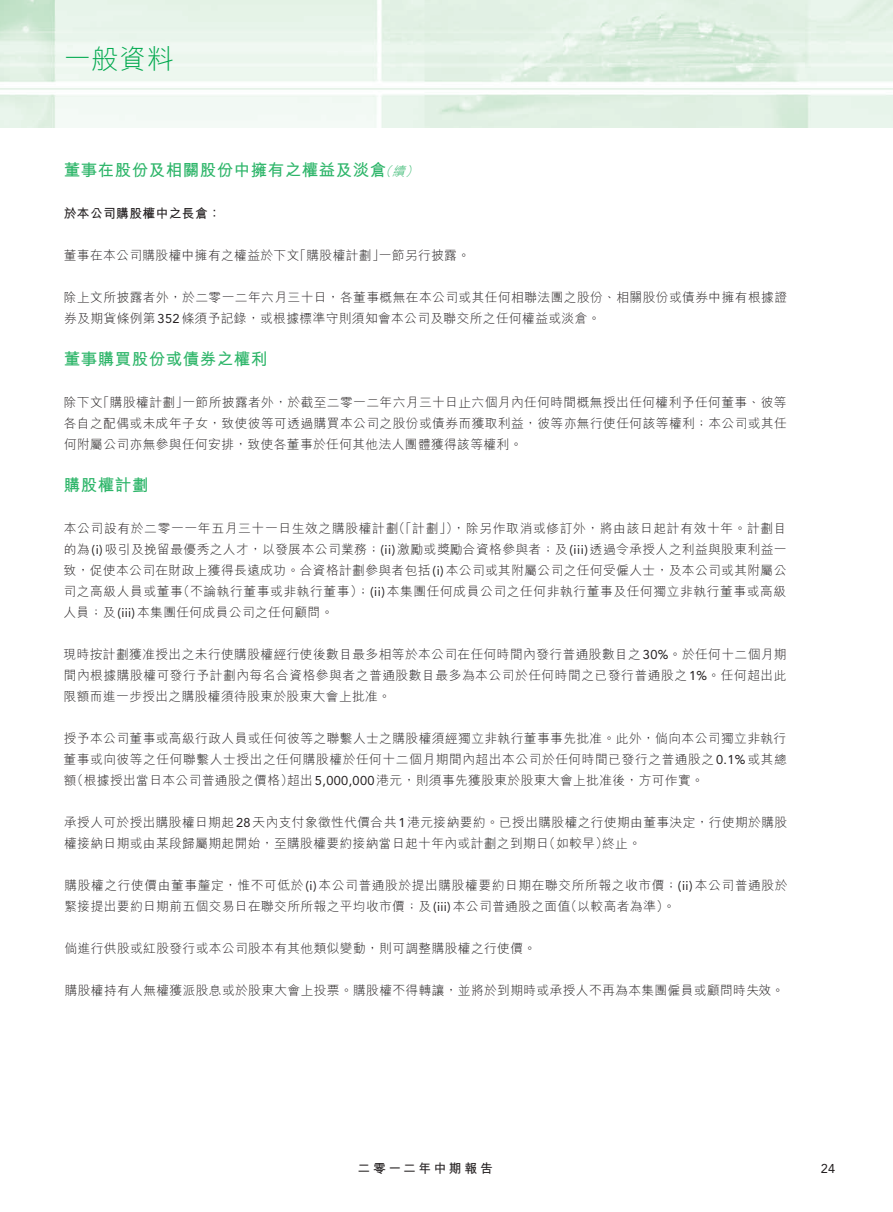
<style>
.page{position:relative;width:893px;height:1212px;background:#fff}
.page>*{position:absolute;margin:0;border:0;box-sizing:border-box;transform-origin:0 0}
.t1{font:300 27px "M Hei HK";color:#00a94e}
.t2{font:700 16.5px "M Hei HK";letter-spacing:.03em;color:#2db569}
.t3{font:300 12.75px/21px "M Hei HK";letter-spacing:.03em;color:#231f20}
.t4{font:300 12.75px "M Hei HK";letter-spacing:.05em;color:#231f20}
.t5{font:700 12.75px "M Hei HK";letter-spacing:.03em;color:#231f20}
.t6{font:700 12.75px "M Hei HK";letter-spacing:.205em;color:#231f20}
.t7{font:italic 300 12.75px "M Hei HK";color:#2db569}
.t8{font:12.75px "Avenir";color:#231f20}
.s1{font-family:"Avenir";font-weight:400}
</style>
<div class="page">
<img style="left:0;top:0;width:893px;height:128px">
<h1 class="t1" style="left:64px;top:40px;width:112px">一般資料</h1>
<p class="t2" style="left:64px;top:158px;width:324px">董事在股份及相關股份中擁有之權益及淡倉</p>
<p class="t5" style="left:64px;top:204px;width:159px">於本公司購股權中之長倉：</p>
<p class="t3" style="left:379px;top:245px;width:93px">一節另行披露。</p>
<p class="t7" style="left:392px;top:163px;width:19px">續</p>
<p class="t7" style="left:379px;top:163px;width:19px">（</p>
<p class="t7" style="left:405px;top:163px;width:19px">(</p>
<p class="t3" style="left:64px;top:245px;width:237px">董事在本公司購股權中擁有之權益於下文</p>
<p class="t3" style="left:64px;top:287px;width:725px">除上文所披露者外，於二零一二年六月三十日，各董事概無在本公司或其任何相聯法團之股份、相關股份或債券中擁有根據證券及期貨條例第<span class="s1">352</span>條須予記錄，或根據標準守則須知會本公司及聯交所之任何權益或淡倉。</p>
<p class="t2" style="left:64px;top:347px;width:205px">董事購買股份或債券之權利</p>
<p class="t3" style="left:182px;top:392px;width:606px">一節所披露者外，於截至二零一二年六月三十日止六個月內任何時間概無授出任何權利予任何董事、彼等</p>
<p class="t3" style="left:293px;top:245px;width:93px">「購股權計劃」</p>
<p class="t3" style="left:97px;top:392px;width:93px">「購股權計劃」</p>
<p class="t3" style="left:64px;top:392px;width:725px">除下文<br>各自之配偶或未成年子女，致使彼等可透過購買本公司之股份或債券而獲取利益，彼等亦無行使任何該等權利；本公司或其任何附屬公司亦無參與任何安排，致使各董事於任何其他法人團體獲得該等權利。</p>
<p class="t2" style="left:64px;top:473px;width:86px">購股權計劃</p>
<p class="t4" style="left:453px;top:520px;width:336px">，除另作取消或修訂外，將由該日起計有效十年。計劃目</p>
<p class="t3" style="left:392px;top:518px;width:68px">（「計劃」）</p>
<p class="t4" style="left:64px;top:520px;width:336px">本公司設有於二零一一年五月三十一日生效之購股權計劃</p>
<p class="t3" style="left:64px;top:539px;width:724px">的為 <span class="s1">)i(</span> 吸引及挽留最優秀之人才，以發展本公司業務；<span class="s1">( )i i</span> 激勵或獎勵合資格參與者；及<span class="s1">(iii)</span>透過令承授人之利益與股東利益一</p>
<p class="t3" style="left:64px;top:560px;width:724px">致，促使本公司在財政上獲得長遠成功。合資格計劃參與者包括 <span class="s1">)i(</span> 本公司或其附屬公司之任何受僱人士，及本公司或其附屬公</p>
<p class="t3" style="left:177px;top:581px;width:611px">（不論執行董事或非執行董事）；<span class="s1">( )i i</span> 本集團任何成員公司之任何非執行董事及任何獨立非執行董事或高級</p>
<p class="t3" style="left:63px;top:581px;width:271px">司之高級人員或董事<br>人員；及<span class="s1">(iii)</span>本集團任何成員公司之任何顧問。</p>
<p class="t3" style="left:64px;top:644px;width:725px;text-align:justify">現時按計劃獲准授出之未行使購股權經行使後數目最多相等於本公司在任何時間內發行普通股數目之<span class="s1">30%</span>。於任何十二個月期間內根據購股權可發行予計劃內每名合資格參與者之普通股數目最多為本公司於任何時間之已發行普通股之<span class="s1">1%</span>。任何超出此限額而進一步授出之購股權須待股東於股東大會上批准。</p>
<p class="t3" style="left:64px;top:728px;width:724px">授予本公司董事或高級行政人員或任何彼等之聯繫人士之購股權須經獨立非執行董事事先批准。此外，倘向本公司獨立非執行</p>
<p class="t3" style="left:63px;top:749px;width:725px">董事或向彼等之任何聯繫人士授出之任何購股權於任何十二個月期間內超出本公司於任何時間已發行之普通股之<span class="s1">0.1%</span>或其總</p>
<p class="t3" style="left:287px;top:770px;width:418px">超出<span class="s1">5,000,000</span>港元，則須事先獲股東於股東大會上批准後，方可作實。</p>
<p class="t3" style="left:64px;top:770px;width:231px">（額根據授出當日本公司普通股之價格）</p>
<p class="t3" style="left:602px;top:812px;width:187px;text-indent:-538px">承授人可於授出購股權日期起<span class="s1">28</span>天內支付象徵性代價合共<span class="s1">1</span>港元接納要約。已授出購股權之行使期由董事決定，行使期於購股終止。</p>
<p class="t3" style="left:543px;top:833px;width:67px">（如較早）</p>
<p class="t3" style="left:64px;top:833px;width:486px">權接納日期或由某段歸屬期起開始，至購股權要約接納當日起十年內或計劃之到期日</p>
<p class="t3" style="left:564px;top:875px;width:225px;text-indent:-500px">購股權之行使價由董事釐定，惟不可低於 <span class="s1">)i(</span> 本公司普通股於提出購股權要約日期在聯交所所報之收市價；<span class="s1">( )i i</span> 本公司普通股於（以較高者為準。(</p>
<p class="t3" style="left:65px;top:896px;width:507px">緊接提出要約日期前五個交易日在聯交所所報之平均收市價；及<span class="s1">(iii)</span>本公司普通股之面值</p>
<p class="t3" style="left:65px;top:938px;width:473px">倘進行供股或紅股發行或本公司股本有其他類似變動，則可調整購股權之行使價。</p>
<p class="t3" style="left:65px;top:980px;width:721px">購股權持有人無權獲派股息或於股東大會上投票。購股權不得轉讓，並將於到期時或承授人不再為本集團僱員或顧問時失效。</p>
<p class="t6" style="left:358px;top:1159px;width:137px">二零一二年中期報告</p>
<p class="t8" style="left:821px;top:1161px;width:16px">24</p>
</div>
